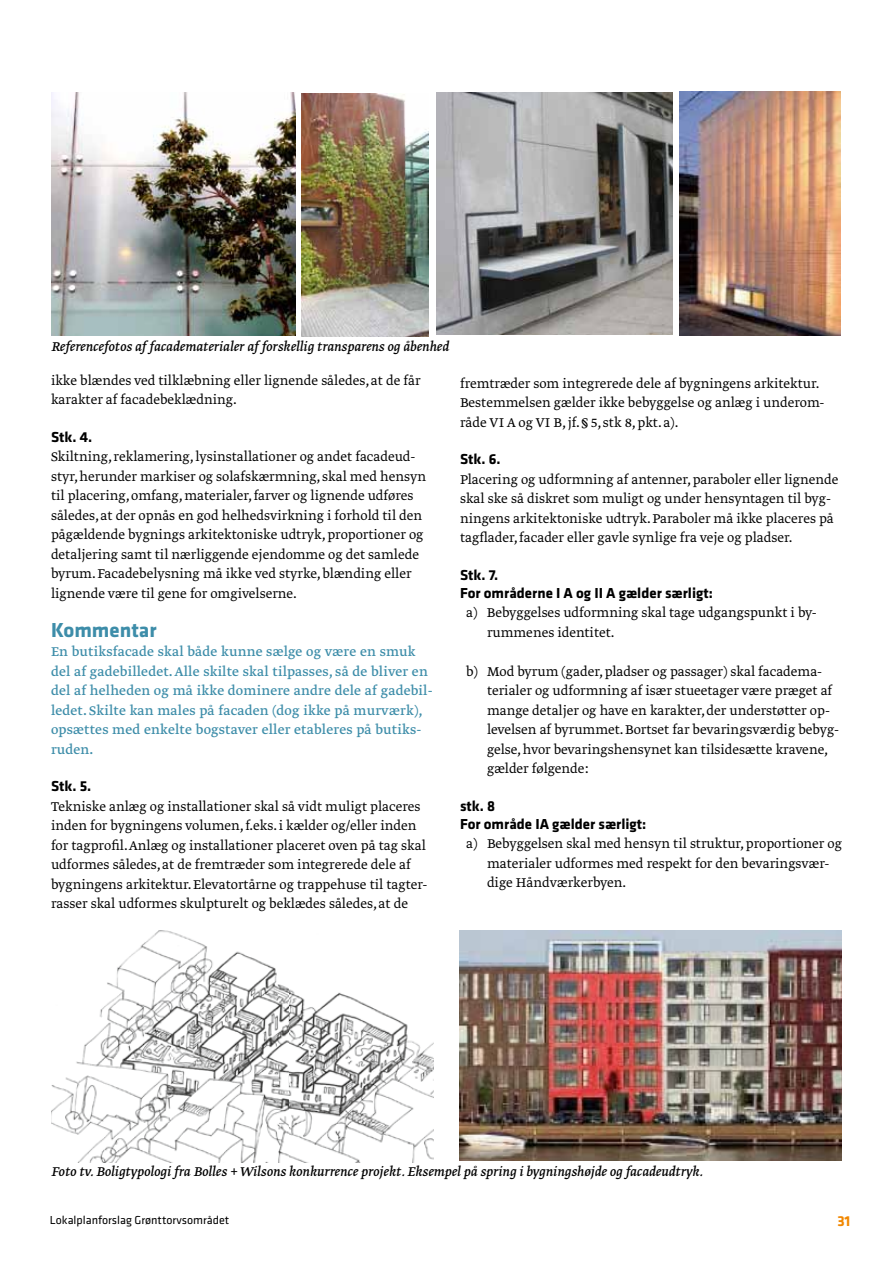
<style>
.page{position:relative;width:893px;height:1263px;background:#fff}
.page>*{position:absolute;margin:0;border:0;box-sizing:border-box;transform-origin:0 0}
.t1{font:700 21px "Klavika";color:#3d8da9}
.t2{font:300 15px/19.5px "Greta Text";color:#000}
.t3{font:15px/19.5px "Greta Text";letter-spacing:.01em;color:#3d8da9}
.t4{font:italic 15px "Greta Text";color:#000}
.t5{font:700 15px/18px "Klavika";color:#000}
.t6{font:700 15px "Klavika";color:#f18700}
.t7{font:12px "Klavika";color:#000}
</style>
<div class="page">
<img style="left:301px;top:94px;width:127px;height:242px">
<img style="left:51px;top:930px;width:383px;height:232px">
<img style="left:459px;top:930px;width:383px;height:231px">
<img style="left:680px;top:92px;width:160px;height:243px">
<img style="left:51px;top:93px;width:245px;height:243px">
<img style="left:437px;top:93px;width:236px;height:242px">
<p class="t4" style="left:51px;top:340px;width:400px">Referencefotos af facadematerialer af forskellig transparens og åbenhed</p>
<p class="t2" style="left:51px;top:371px;width:371px">ikke blændes ved tilklæbning eller lignende således, at de får karakter af facadebeklædning.</p>
<p class="t5" style="left:51px;top:428px;width:43px">stk. 4.</p>
<p class="t2" style="left:51px;top:448px;width:377px">Skiltning, reklamering, lysinstallationer og andet facadeud&shy;styr, herunder markiser og solafskærmning, skal med hensyn til placering, omfang, materialer, farver og lignende udføres således, at der opnås en god helhedsvirkning i forhold til den pågældende bygnings arkitektoniske udtryk, proportioner og detaljering samt til nærliggende ejendomme og det samlede byrum. Facadebelysning må ikke ved styrke, blænding eller lignende være til gene for omgivelserne.</p>
<h1 class="t1" style="left:51px;top:618px;width:107px">Kommentar</h1>
<p class="t3" style="left:51px;top:643px;width:383px">En butiksfacade skal både kunne sælge og være en smuk del af gadebilledet. Alle skilte skal tilpasses, så de bliver en del af helheden og må ikke dominere andre dele af gadebil&shy;ledet. Skilte kan males på facaden (dog ikke på murværk), opsættes med enkelte bogstaver eller etableres på butiks&shy;ruden.</p>
<p class="t5" style="left:51px;top:777px;width:42px">stk. 5.</p>
<p class="t2" style="left:51px;top:797px;width:378px">Tekniske anlæg og installationer skal så vidt muligt placeres inden for bygningens volumen, f.eks. i kælder og/eller inden for tagprofil. Anlæg og installationer placeret oven på tag skal udformes således, at de fremtræder som integrerede dele af bygningens arkitektur. Elevatortårne og trappehuse til tagter&shy;rasser skal udformes skulpturelt og beklædes således, at de</p>
<p class="t2" style="left:460px;top:374px;width:366px">fremtræder som integrerede dele af bygningens arkitektur.<br>Bestemmelsen gælder ikke bebyggelse og anlæg i underom&shy;råde VI A og VI B, jf. § 5, stk 8, pkt. a).</p>
<p class="t5" style="left:460px;top:450px;width:42px">stk. 6.</p>
<p class="t2" style="left:460px;top:470px;width:380px">Placering og udformning af antenner, paraboler eller lignende skal ske så diskret som muligt og under hensyntagen til byg&shy;ningens arkitektoniske udtryk. Paraboler må ikke placeres på tagflader, facader eller gavle synlige fra veje og pladser.</p>
<p class="t5" style="left:460px;top:566px;width:254px">stk. 7.<br>For områderne i a og ii a gælder særligt:</p>
<p class="t2" style="left:487px;top:604px;width:331px;text-indent:-21px">a) Bebyggelses udformning skal tage udgangspunkt i by&shy;rummenes identitet.</p>
<p class="t2" style="left:487px;top:662px;width:354px;text-indent:-21px">b) Mod byrum (gader, pladser og passager) skal facadema&shy;terialer og udformning af især stueetager være præget af mange detaljer og have en karakter, der understøtter op&shy;levelsen af byrummet. Bortset far bevaringsværdig bebyg&shy;gelse, hvor bevaringshensynet kan tilsidesætte kravene, gælder følgende:</p>
<p class="t5" style="left:460px;top:797px;width:188px">stk. 8<br>For område ia gælder særligt:</p>
<p class="t2" style="left:487px;top:835px;width:356px;text-indent:-21px">a) Bebyggelsen skal med hensyn til struktur, proportioner og materialer udformes med respekt for den bevaringsvær&shy;dige Håndværkerbyen.</p>
<p class="t4" style="left:51px;top:1166px;width:653px">Foto tv. Boligtypologi fra Bolles + Wilsons konkurrence projekt. Eksempel på spring i bygningshøjde og facadeudtryk.</p>
<p class="t7" style="left:50px;top:1215px;width:181px">Lokalplanforslag Grønttorvsområdet</p>
<p class="t6" style="left:837px;top:1213px;width:15px">31</p>
</div>
